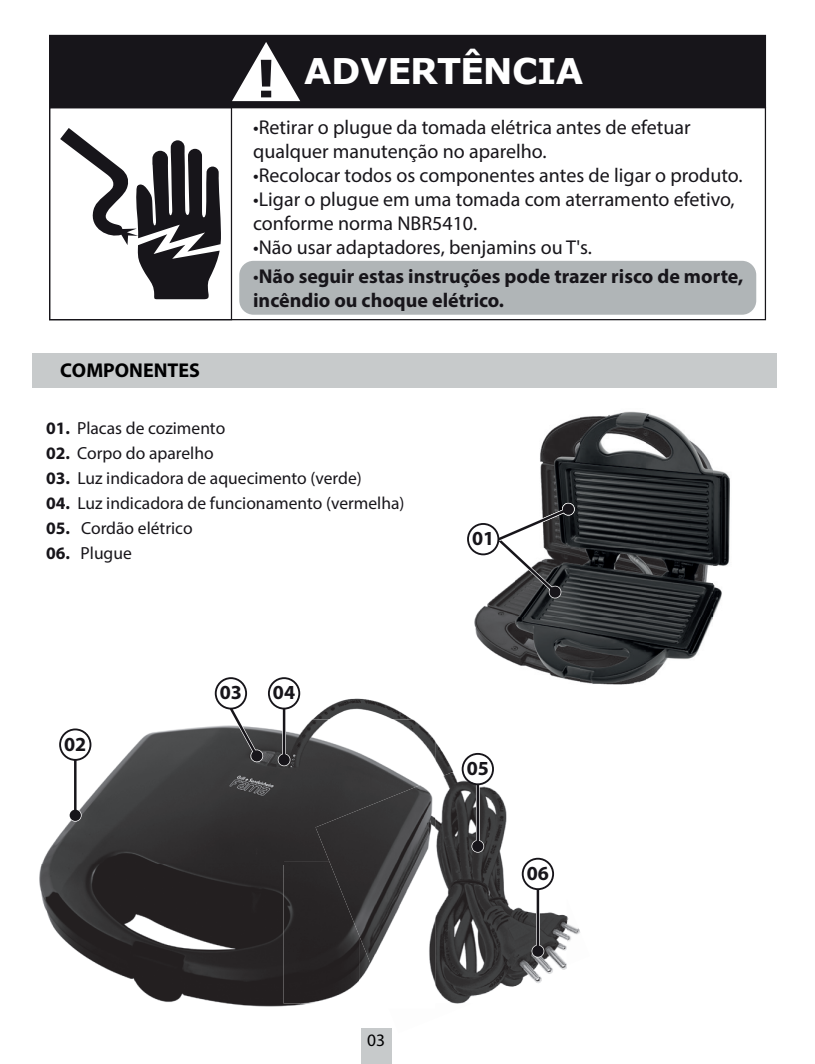
<style>
.page{position:relative;width:815px;height:1064px;background:#fff}
.page>*{position:absolute;margin:0;border:0;box-sizing:border-box;transform-origin:0 0}
.t1{font:700 35.25px "Verdana";letter-spacing:-.015em;color:#fff}
.t2{font:20px/24px "Myriad Pro";color:#17151a}
.t3{font:700 20px/24px "Myriad Pro";color:#17151a}
.t4{font:700 20px "Myriad Pro";color:#000001}
.t5{font:17.5px "Myriad Pro";color:#17151a}
.t6{font:17.5px "Myriad Pro";color:#000001}
.s1{font-weight:400}
.s2{font-weight:700}
</style>
<div class="page">
<img style="left:467px;top:523px;width:48px;height:99px">
<img style="left:474px;top:622px;width:41px;height:42px">
<img style="left:453px;top:916px;width:127px;height:88px">
<img style="left:42px;top:725px;width:242px;height:138px">
<img style="left:39px;top:863px;width:261px;height:144px">
<img style="left:300px;top:1003px;width:11px;height:2px">
<div style="left:32px;top:353px;width:744px;height:35px;background:#c7cacb"></div>
<div style="left:361px;top:1028px;width:31px;height:35px;background:#c7cacb"></div>
<div style="left:239px;top:261px;width:517px;height:53px;background:#b0b5b7;border-radius:14px"></div>
<div style="left:49px;top:35px;width:717px;height:73px;background:#17151a"></div>
<svg style="left:60px;top:128px;width:161px;height:171px"></svg>
<svg style="left:232px;top:42px;width:68px;height:59px"></svg>
<div style="left:49px;top:107px;width:183px;height:213px;border:1px solid #17151a"></div>
<img style="left:286px;top:698px;width:155px;height:51px">
<img style="left:435px;top:749px;width:132px;height:254px">
<img style="left:284px;top:719px;width:151px;height:141px">
<div style="left:284px;top:860px;width:32px;height:143px;background:#262324"></div>
<img style="left:316px;top:778px;width:119px;height:224px">
<img style="left:712px;top:468px;width:18px;height:10px">
<img style="left:712px;top:478px;width:18px;height:142px">
<img style="left:515px;top:411px;width:197px;height:274px">
<hr style="left:73px;top:759px;width:4px;height:56px;background:#fff">
<svg style="left:69px;top:808px;width:13px;height:13px"></svg>
<hr style="left:74px;top:759px;width:3px;height:56px;background:#17151a">
<div style="left:70px;top:809px;width:11px;height:11px;background:#17151a;border-radius:50%"></div>
<div style="left:59px;top:728px;width:32px;height:32px;border:2px solid #17151a;border-radius:50%"></div>
<svg style="left:226px;top:703px;width:38px;height:59px"></svg>
<div style="left:215px;top:677px;width:32px;height:32px;border:2px solid #17151a;border-radius:50%"></div>
<svg style="left:282px;top:709px;width:4px;height:44px"></svg>
<svg style="left:278px;top:753px;width:12px;height:13px"></svg>
<hr style="left:283px;top:708px;width:2px;height:51px;background:#17151a">
<div style="left:278px;top:754px;width:12px;height:11px;background:#17151a;border-radius:50%"></div>
<div style="left:268px;top:677px;width:32px;height:32px;border:2px solid #17151a;border-radius:50%"></div>
<svg style="left:476px;top:785px;width:4px;height:54px"></svg>
<svg style="left:471px;top:839px;width:13px;height:13px"></svg>
<hr style="left:477px;top:784px;width:2px;height:62px;background:#17151a">
<div style="left:472px;top:840px;width:11px;height:11px;background:#17151a;border-radius:50%"></div>
<div style="left:462px;top:752px;width:32px;height:33px;border:2px solid #17151a;border-radius:50%"></div>
<svg style="left:536px;top:889px;width:4px;height:55px"></svg>
<svg style="left:532px;top:944px;width:12px;height:13px"></svg>
<hr style="left:537px;top:888px;width:2px;height:62px;background:#17151a">
<div style="left:532px;top:945px;width:12px;height:11px;background:#17151a;border-radius:50%"></div>
<div style="left:522px;top:857px;width:32px;height:32px;border:2px solid #17151a;border-radius:50%"></div>
<svg style="left:493px;top:502px;width:83px;height:97px"></svg>
<div style="left:467px;top:523px;width:32px;height:32px;border:2px solid #17151a;border-radius:50%"></div>
<h1 class="t1" style="left:304px;top:46px;width:280px">ADVERTÊNCIA</h1>
<p class="t4" style="left:60px;top:357px;width:141px">COMPONENTES</p>
<p class="t2" style="left:253px;top:115px;width:439px">•Retirar o plugue da tomada elétrica antes de efetuar qualquer manutenção no aparelho.</p>
<p class="t2" style="left:253px;top:163px;width:491px">•Recolocar todos os componentes antes de ligar o produto.</p>
<p class="t2" style="left:253px;top:187px;width:483px">•Ligar o plugue em uma tomada com aterramento efetivo, conforme norma NBR5410.</p>
<p class="t2" style="left:253px;top:235px;width:340px">•Não usar adaptadores, benjamins ou T's.</p>
<p class="t3" style="left:253px;top:263px;width:492px"><span class="s1">•</span>Não seguir estas instruções pode trazer risco de morte, incêndio ou choque elétrico.</p>
<p class="t5" style="left:46px;top:417px;width:181px"><span class="s2">01.</span> Placas de cozimento</p>
<p class="t5" style="left:46px;top:442px;width:169px"><span class="s2">02.</span> Corpo do aparelho</p>
<p class="t5" style="left:46px;top:467px;width:317px"><span class="s2">03.</span> Luz indicadora de aquecimento (verde)</p>
<p class="t5" style="left:46px;top:492px;width:360px"><span class="s2">04.</span> Luz indicadora de funcionamento (vermelha)</p>
<p class="t5" style="left:46px;top:517px;width:148px"><span class="s2">05.</span> Cordão elétrico</p>
<p class="t5" style="left:46px;top:542px;width:87px"><span class="s2">06.</span> Plugue</p>
<p class="t3" style="left:64px;top:730px;width:24px">02</p>
<p class="t3" style="left:220px;top:679px;width:24px">03</p>
<p class="t3" style="left:273px;top:679px;width:24px">04</p>
<p class="t6" style="left:367px;top:1028px;width:19px">03</p>
<p class="t3" style="left:472px;top:525px;width:24px">01</p>
<p class="t3" style="left:467px;top:755px;width:24px">05</p>
<p class="t3" style="left:527px;top:860px;width:24px">06</p>
</div>
